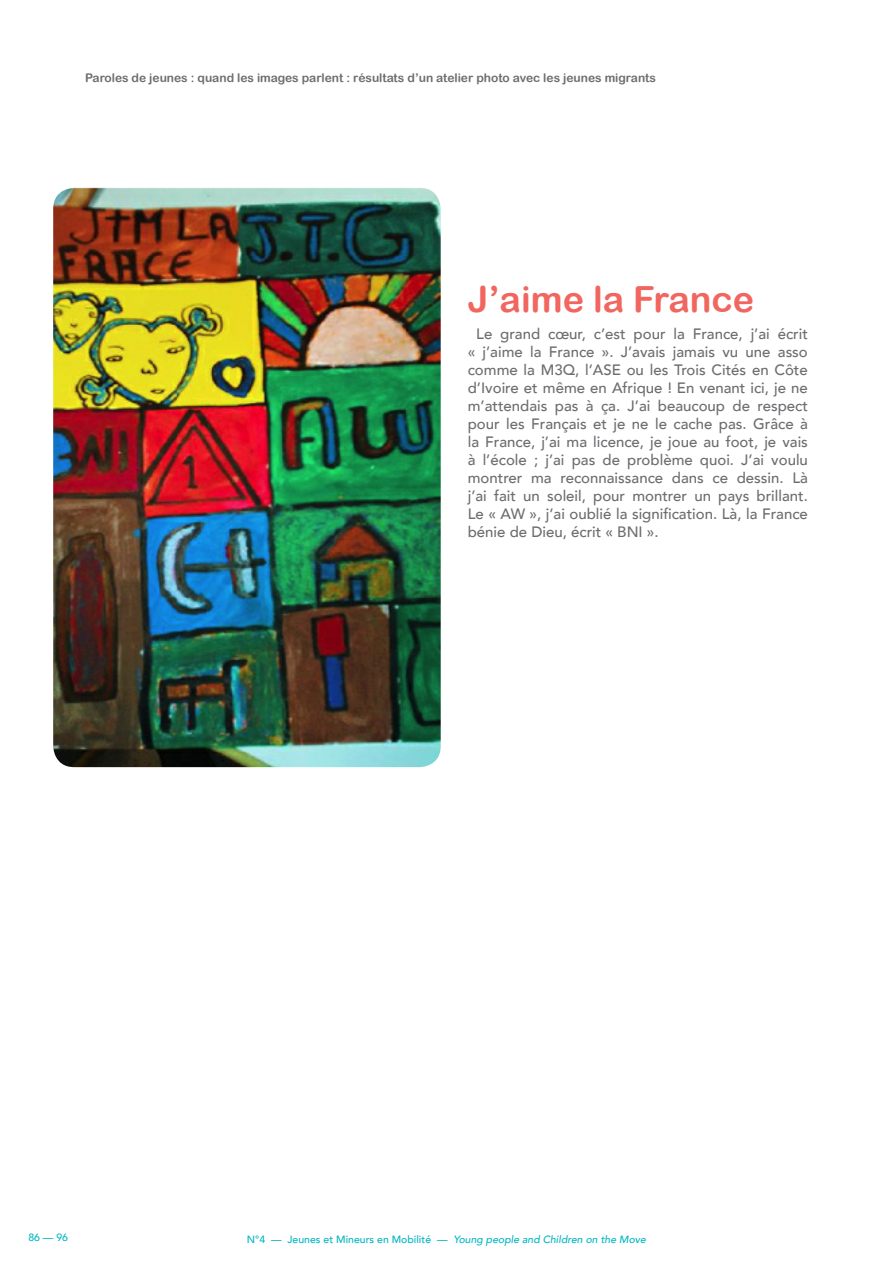
<style>
.page{position:relative;width:893px;height:1263px;background:#fff}
.page>*{position:absolute;margin:0;border:0;box-sizing:border-box;transform-origin:0 0}
.TITRE_PAROLES_DE_JEU{font:36px "Arial Rounded MT Bold";color:#f1665f}
.Corps_de_texte{font:500 15px/18px "Avenir";color:#6c6d70;text-align:justify}
.t1{font:12px "Arial Rounded MT Bold";color:#6c6d70}
.t2{font:italic 500 10.5px "Avenir";color:#00b7c2}
.t3{font:500 10.5px "Avenir";color:#00b7c2}
.s1{font-style:normal}
</style>
<div class="page">
<img style="left:53px;top:188px;width:388px;height:579px">
<p class="t1" style="left:85px;top:70px;width:572px">Paroles de jeunes : quand les images parlent : résultats d’un atelier photo avec les jeunes migrants</p>
<p class="TITRE_PAROLES_DE_JEU" style="left:468px;top:278px;width:288px">J’aime la France</p>
<p class="Corps_de_texte" style="left:468px;top:324px;width:342px;text-indent:9px">Le grand cœur, c’est pour la France, j’ai écrit « j’aime la France ». J’avais jamais vu une asso comme la M3Q, l’ASE ou les Trois Cités en Côte d’Ivoire et même en Afrique ! En venant ici, je ne m’attendais pas à ça. J’ai beaucoup de respect pour les Français et je ne le cache pas. Grâce à la France, j’ai ma licence, je joue au foot, je vais à l’école ; j’ai pas de problème quoi. J’ai voulu montrer ma reconnaissance dans ce dessin. Là j’ai fait un soleil, pour montrer un pays brillant.<br>Le « AW », j’ai oublié la signification. Là, la France bénie de Dieu, écrit « BNI ».</p>
<p class="t3" style="left:28px;top:1228px;width:41px">86 — 96</p>
<p class="t2" style="left:247px;top:1233px;width:401px"><span class="s1">N°4 — Jeunes et Mineurs en Mobilité —</span> Young people and Children on the Move</p>
</div>
